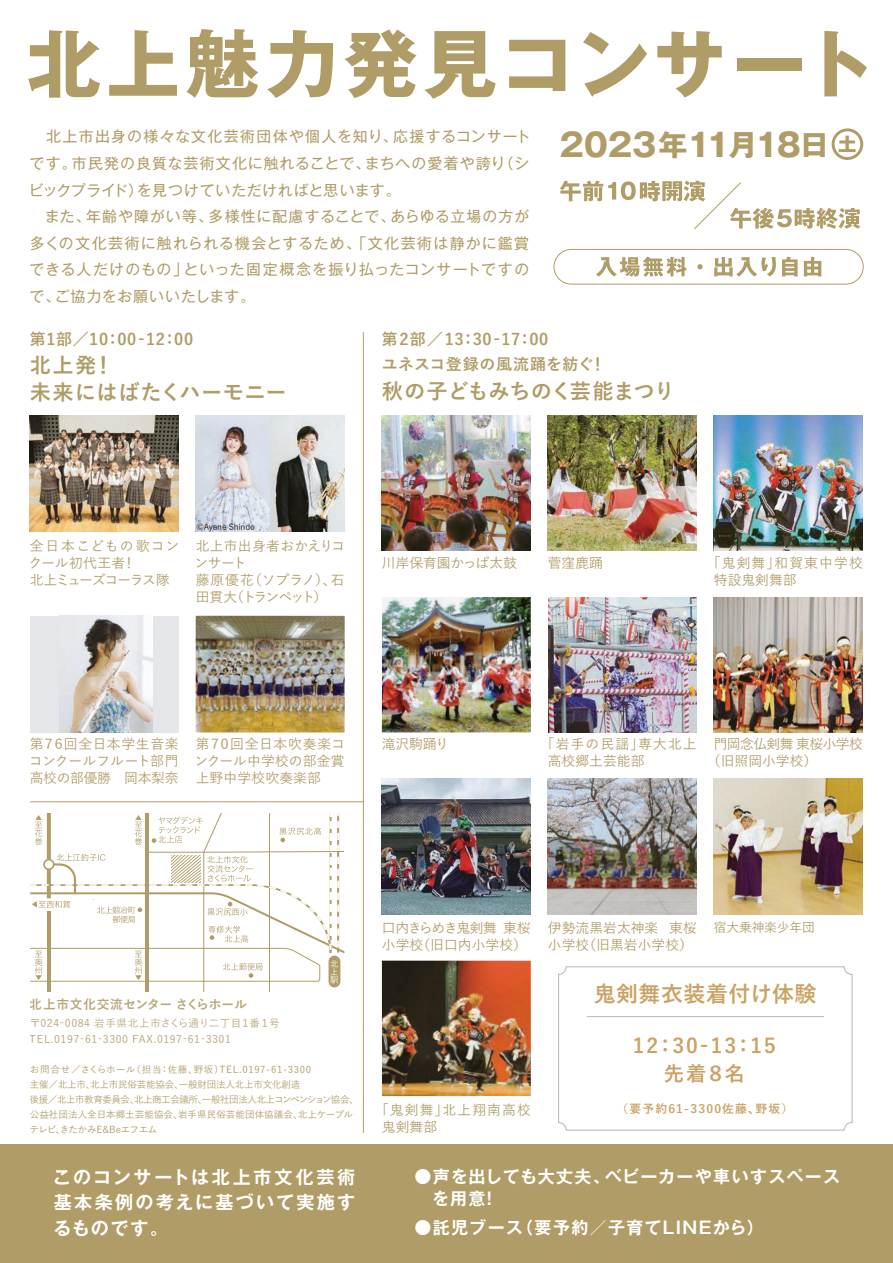
<style>
.page{position:relative;width:893px;height:1263px;background:#fff}
.page>*{position:absolute;margin:0;border:0;box-sizing:border-box;transform-origin:0 0}
.t1{font:700 74.1px "Gothic MB101 Pr 5";letter-spacing:.07em;color:#af9c66}
.t2{font:700 31.95px "Gothic MB101 Pr 5";color:#af9c66}
.t3{font:700 22.05px "Yu Go";letter-spacing:.025em;color:#caa364}
.t4{font:700 21.3px/26.5px "Yu Go";letter-spacing:.005em;color:#af9c66}
.t5{font:700 21.3px "Yu Go";letter-spacing:-.015em;color:#af9c66}
.t6{font:700 20.25px/28.3px "Yu Go";letter-spacing:.1em;color:#caa364;text-align:center}
.t7{font:700 18px/25.5px "Gothic MB101 Pr 5 De";letter-spacing:.125em;color:#fff;text-align:justify}
.t8{font:700 16.95px/22.4px "Gothic MB101 Pr 5 De";letter-spacing:.07em;color:#fff}
.t9{font:700 15.9px/24.5px "Yu Go";letter-spacing:.04em;color:#af9c66}
.t10{font:14.85px/26.5px "Gothic MB101 Pr 5";letter-spacing:.07em;color:#af9c66}
.t11{font:500 13.8px/17px "Yu Go";color:#af9c66}
.t12{font:500 13.8px/17px "Yu Go";letter-spacing:.08em;color:#af9c66}
.t13{font:500 13.8px/17px "Yu Go";letter-spacing:-.045em;color:#af9c66}
.t14{font:500 13.8px/17px "Yu Go";letter-spacing:.075em;color:#af9c66}
.t15{font:700 12.75px "Yu Go";letter-spacing:.005em;color:#af9c66}
.t16{font:500 12.75px "Yu Go";letter-spacing:-.01em;color:#af9c66}
.t17{font:700 11.7px "Yu Go";letter-spacing:.1em;color:#caa364}
.t18{font:500 10.65px/15.9px "Yu Go";letter-spacing:.05em;color:#af9c66}
.t19{font:500 9.6px/14.9px "Yu Go";letter-spacing:-.025em;color:#af9c66}
.t20{font:500 8.55px "Yu Go";letter-spacing:-.025em;color:#231f20}
.t21{font:500 8.55px/8.1px "Yu Go";color:#fff;text-align:justify}
.s1{font-size:29.25px}
</style>
<div class="page">
<div style="left:30px;top:616px;width:149px;height:116px;background:#e5e6e9"></div>
<img style="left:30px;top:415px;width:149px;height:117px">
<img style="left:60px;top:616px;width:92px;height:116px">
<img style="left:382px;top:415px;width:149px;height:135px">
<img style="left:382px;top:597px;width:149px;height:135px">
<img style="left:382px;top:779px;width:149px;height:135px">
<img style="left:548px;top:779px;width:149px;height:135px">
<img style="left:714px;top:779px;width:149px;height:135px">
<img style="left:548px;top:597px;width:149px;height:135px">
<img style="left:714px;top:597px;width:149px;height:135px">
<img style="left:196px;top:616px;width:149px;height:116px">
<img style="left:548px;top:415px;width:149px;height:135px">
<img style="left:714px;top:415px;width:149px;height:135px">
<img style="left:382px;top:961px;width:149px;height:135px">
<svg style="left:596px;top:257px;width:91px;height:20px"></svg>
<svg style="left:697px;top:264px;width:6px;height:5px"></svg>
<svg style="left:714px;top:257px;width:62px;height:20px"></svg>
<svg style="left:782px;top:257px;width:16px;height:19px"></svg>
<svg style="left:804px;top:257px;width:17px;height:19px"></svg>
<div style="left:554px;top:249px;width:309px;height:35px;border:1px solid #af9c66;border-radius:17px"></div>
<div style="left:0;top:1145px;width:893px;height:118px;background:#af9c66"></div>
<svg style="left:832px;top:128px;width:31px;height:32px"></svg>
<svg style="left:30px;top:813px;width:315px;height:179px"></svg>
<hr style="left:324px;top:960px;width:20px;height:3px;background:#fff">
<svg style="left:324px;top:954px;width:20px;height:5px"></svg>
<div style="left:329px;top:956px;width:11px;height:31px;background:#af9c66;border-radius:6px"></div>
<svg style="left:558px;top:966px;width:295px;height:165px"></svg>
<hr style="left:587px;top:1016px;width:237px;height:1px;background:#bcbdc0">
<hr style="left:363px;top:332px;width:1px;height:801px;background:#af9c66">
<hr style="left:30px;top:801px;width:333px;height:1px;background:#af9c66">
<img style="left:196px;top:415px;width:149px;height:117px">
<svg style="left:560px;top:181px;width:300px;height:48px"></svg>
<h1 class="t1" style="left:27px;top:2px;width:850px">北上魅力発見コンサート</h1>
<p class="t10" style="left:29px;top:122px;width:503px">　北上市出身の様々な文化芸術団体や個人を知り、応援するコンサートです。市民発の良質な芸術文化に触れることで、まちへの愛着や誇り（シビックプライド）を見つけていただければと思います。<br>　また、年齢や障がい等、多様性に配慮することで、あらゆる立場の方が多くの文化芸術に触れられる機会とするため、「文化芸術は静かに鑑賞できる人だけのもの」といった固定概念を振り払ったコンサートですので、ご協力をお願いいたします。</p>
<h2 class="t2" style="left:559px;top:118px;width:299px">2023<span class="s1">年</span>11<span class="s1">月</span>18<span class="s1">日</span><sup>土</sup></h2>
<p class="t9" style="left:30px;top:327px;width:165px">第1部／10：00-12：00</p>
<h3 class="t4" style="left:30px;top:353px;width:259px">北上発！<br>未来にはばたくハーモニー</h3>
<p class="t9" style="left:382px;top:327px;width:226px">第2部／13：30-17：00<br>ユネスコ登録の風流踊を紡ぐ！</p>
<h3 class="t5" style="left:382px;top:379px;width:295px">秋の子どもみちのく芸能まつり</h3>
<p class="t20" style="left:196px;top:519px;width:60px">©Ayane Shindo</p>
<p class="t11" style="left:29px;top:536px;width:152px">全日本こどもの歌コンクール初代王者！<br>北上ミューズコーラス隊</p>
<p class="t11" style="left:195px;top:536px;width:152px">北上市出身者おかえりコンサート<br>藤原優花（ソプラノ）、石田貫大（トランペット）</p>
<p class="t11" style="left:382px;top:552px;width:137px">川岸保育園かっぱ太鼓</p>
<p class="t11" style="left:548px;top:552px;width:57px">菅窪鹿踊</p>
<p class="t12" style="left:714px;top:552px;width:150px;text-indent:-7px">「鬼剣舞」和賀東中学校特設鬼剣舞部</p>
<p class="t11" style="left:29px;top:734px;width:151px;text-align:justify">第７６回全日本学生音楽コンクールフルート部門高校の部優勝　岡本梨奈</p>
<p class="t11" style="left:195px;top:734px;width:152px;text-align:justify">第７０回全日本吹奏楽コンクール中学校の部金賞上野中学校吹奏楽部</p>
<p class="t11" style="left:382px;top:734px;width:69px">滝沢駒踊り</p>
<p class="t14" style="left:548px;top:734px;width:150px;text-indent:-7px">「岩手の民謡」専大北上高校郷土芸能部</p>
<p class="t13" style="left:707px;top:734px;width:158px;text-indent:7px">門岡念仏剣舞 東桜小学校（旧照岡小学校）</p>
<p class="t15" style="left:30px;top:997px;width:219px">北上市文化交流センター さくらホール</p>
<p class="t18" style="left:30px;top:1014px;width:263px">〒024-0084 岩手県北上市さくら通り二丁目１番１号　<br>TEL.0197-61-3300 FAX.0197-61-3301</p>
<p class="t21" style="left:330px;top:958px;width:10px">北上駅</p>
<p class="t19" style="left:30px;top:1061px;width:331px">お問合せ／さくらホール（担当：佐藤、野坂）TEL.0197-61-3300<br>主催／北上市、北上市民俗芸能協会、一般財団法人北上市文化創造<br>後援／北上市教育委員会、北上商工会議所、一般社団法人北上コンベンション協会、公益社団法人全日本郷土芸能協会、岩手県民俗芸能団体協議会、北上ケーブルテレビ、きたかみE&amp;Beエフエム</p>
<p class="t11" style="left:382px;top:918px;width:150px">口内きらめき鬼剣舞 東桜小学校（旧口内小学校）</p>
<p class="t11" style="left:548px;top:918px;width:150px">伊勢流黒岩太神楽 東桜小学校（旧黒岩小学校）</p>
<p class="t16" style="left:714px;top:915px;width:102px">宿大乗神楽少年団</p>
<h3 class="t3" style="left:594px;top:981px;width:224px">鬼剣舞衣装着付け体験</h3>
<p class="t12" style="left:382px;top:1100px;width:150px;text-indent:-7px">「鬼剣舞」北上翔南高校鬼剣舞部</p>
<h3 class="t6" style="left:633px;top:1031px;width:145px">12：30-13：15先着８名</h3>
<p class="t17" style="left:616px;top:1102px;width:178px">（要予約61-3300佐藤、野坂）</p>
<p class="t7" style="left:53px;top:1163px;width:304px">このコンサートは北上市文化芸術基本条例の考えに基づいて実施するものです。</p>
<p class="t8" style="left:414px;top:1164px;width:427px">●声を出しても大丈夫、ベビーカーや車いすスペース　を用意！</p>
<p class="t8" style="left:414px;top:1215px;width:351px">●託児ブース（要予約／子育てLINEから）</p>
</div>
